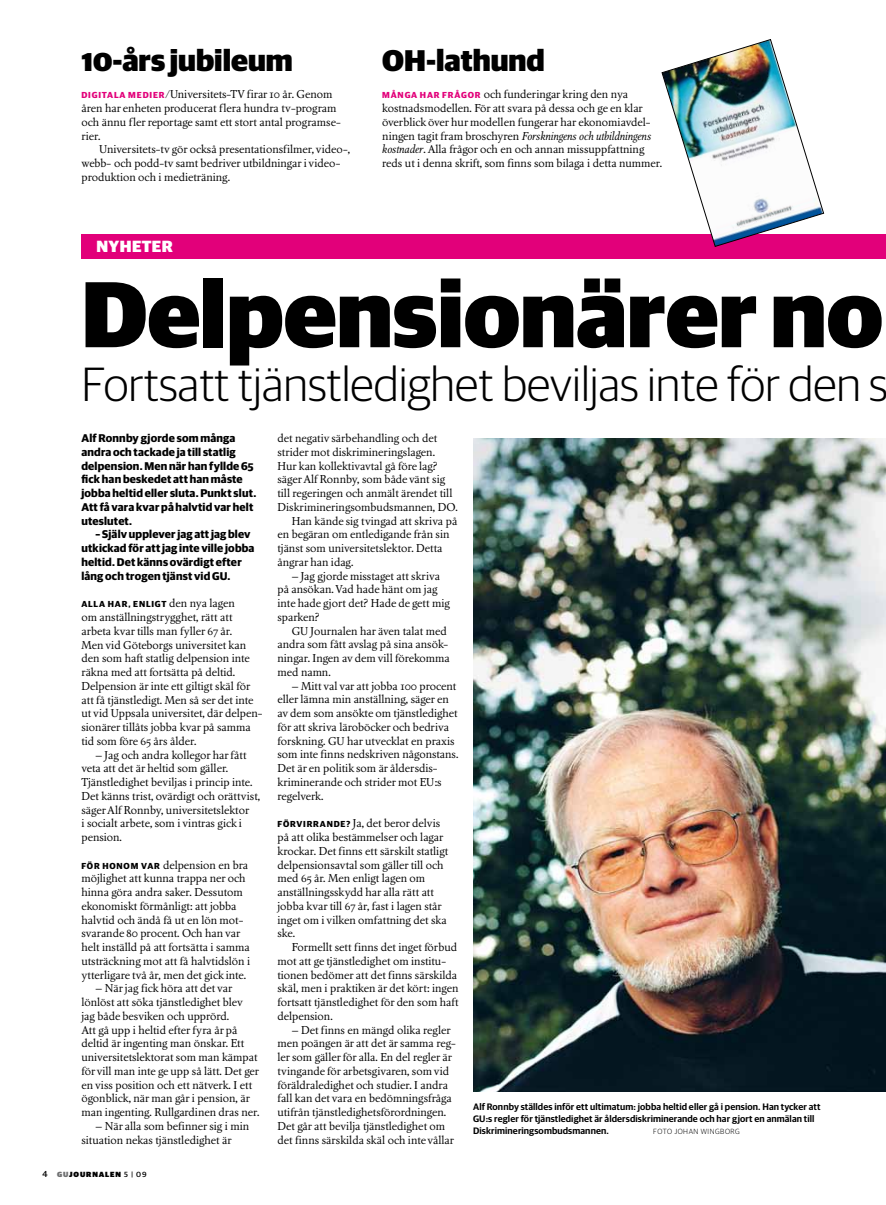
<style>
.page{position:relative;width:886px;height:1205px;background:#fff}
.page>*{position:absolute;margin:0;border:0;box-sizing:border-box;transform-origin:0 0}
.t1{font:900 93.75px "Guardian Sans";color:#000}
.t2{font:300 48.12px "Guardian Sans";color:#000}
.t3{font:900 30px "Guardian Sans";color:#000}
.t4{font:900 16.25px "Guardian Sans";letter-spacing:.025em;color:#fff}
.t5{font:11.25px/13.8px "Nordling BQ Reg Os F";color:#000}
.t6{font:700 11.25px/13.8px "Guardian Sans";letter-spacing:.015em;color:#000}
.t7{font:italic 11.25px "Nordling BQ";color:#000}
.t8{font:600 9.38px/11.9px "Guardian Sans";letter-spacing:.01em;color:#000}
.t9{font:700 8.75px "Guardian Sans";letter-spacing:.09em;color:#000}
.t10{font:300 7.5px "Guardian Sans";letter-spacing:.06em;color:#000}
.t11{font:900 7.5px "Guardian Sans";letter-spacing:.12em;color:#000}
.s1{font-family:"Guardian Sans";font-weight:700;font-size:8.75px;color:#e2007a}
.s2{font-family:"Nordling BQ Reg Os F";font-style:normal}
.s3{font-family:"Nordling BQ";font-style:italic}
.s4{font-family:"Nordling BQ Reg Os F";font-weight:400;font-size:11.25px}
.s5{font-family:"Guardian Sans";font-weight:700;font-size:8.75px}
.s6{font-weight:500;font-size:8.75px}
.s7{color:#707172}
.s8{font-weight:500}
</style>
<div class="page">
<div style="left:81px;top:234px;width:805px;height:25px;background:#e2007a"></div>
<img style="left:473px;top:439px;width:413px;height:652px">
<img style="left:662px;top:39px;width:162px;height:208px">
<h3 class="t3" style="left:81px;top:38px;width:213px">10-års jubileum</h3>
<p class="t5" style="left:81px;top:88px;width:261px"><span class="s1">D igita la M edier</span> /Universitets-TV firar 10 år. Genom åren har enheten producerat flera hundra tv-program och ännu fler reportage samt ett stort antal programse&shy;rier.</p>
<p class="t5" style="left:81px;top:143px;width:270px;text-indent:18px">Universitets-tv gör också presentationsfilmer, video-, webb- och podd-tv samt bedriver utbildningar i video&shy;produktion och i medieträning.</p>
<h3 class="t4" style="left:97px;top:234px;width:78px">nyheter</h3>
<h3 class="t3" style="left:382px;top:38px;width:164px">OH-lathund</h3>
<p class="t5" style="left:382px;top:88px;width:270px"><span class="s1">M å nga ha r fr å gor</span> och funderingar kring den nya kostnadsmodellen. För att svara på dessa och ge en klar överblick över hur modellen fungerar har ekonomiavdel-</p>
<p class="t7" style="left:382px;top:129px;width:270px"><span class="s2">ningen tagit fram broschyren</span> Forskningens och utbildningens</p>
<p class="t5" style="left:382px;top:143px;width:281px"><span class="s3">kostnader</span>. Alla frågor och en och annan missuppfattning reds ut i denna skrift, som finns som bilaga i detta nummer.</p>
<h1 class="t1" style="left:81px;top:243px;width:803px">Delpensionärer no</h1>
<h2 class="t2" style="left:81px;top:351px;width:808px">Fortsatt tjänstledighet beviljas inte för den s</h2>
<p class="t6" style="left:81px;top:430px;width:176px">Alf Ronnby gjorde som många andra och tackade ja till statlig delpension. Men när han fyllde 65 fick han beskedet att han måste jobba heltid eller sluta. Punkt slut.<br>Att få vara kvar på halvtid var helt uteslutet.</p>
<p class="t6" style="left:81px;top:527px;width:175px;text-indent:14px">– Själv upplever jag att jag blev utkickad för att jag inte ville jobba heltid. Det känns ovärdigt efter lång och trogen tjänst vid GU.</p>
<p class="t9" style="left:81px;top:598px;width:155px">Alla ha r , enligt <span class="s4">den nya lagen</span></p>
<p class="t5" style="left:81px;top:610px;width:183px">om anställningstrygghet, rätt att arbeta kvar tills man fyller 67 år.<br>Men vid Göteborgs universitet kan den som haft statlig delpension inte räkna med att fortsätta på deltid.<br>Delpension är inte ett giltigt skäl för att få tjänstledigt. Men så ser det inte ut vid Uppsala universitet, där delpen&shy;sionärer tillåts jobba kvar på samma tid som före 65 års ålder.</p>
<p class="t5" style="left:81px;top:748px;width:180px;text-indent:14px">– Jag och andra kollegor har fått veta att det är heltid som gäller.<br>Tjänstledighet beviljas i princip inte.<br>Det känns trist, ovärdigt och orättvist, säger Alf Ronnby, universitetslektor<br>i socialt arbete, som i vintras gick i pension.</p>
<p class="t5" style="left:81px;top:858px;width:170px"><span class="s5">För honom va r</span> delpension en bra möjlighet att kunna trappa ner och hinna göra andra saker. Dessutom ekonomiskt förmånligt: att jobba halvtid och ändå få ut en lön mot&shy;svarande 80 procent. Och han var helt inställd på att fortsätta i samma utsträckning mot att få halvtidslön i ytterligare två år, men det gick inte.</p>
<p class="t5" style="left:81px;top:982px;width:179px;text-indent:14px">– När jag fick höra att det var lönlöst att söka tjänstledighet blev jag både besviken och upprörd.<br>Att gå upp i heltid efter fyra år på deltid är ingenting man önskar. Ett universitetslektorat som man kämpat för vill man inte ge upp så lätt. Det ger en viss position och ett nätverk. I ett ögonblick, när man går i pension, är man ingenting. Rullgardinen dras ner.</p>
<p class="t5" style="left:81px;top:1119px;width:169px;text-indent:14px">– När alla som befinner sig i min situation nekas tjänstledighet är</p>
<p class="t11" style="left:43px;top:1168px;width:105px"><span class="s6">4</span> <span class="s7">GU</span>JOURNALEN <span class="s8">5 | 09</span></p>
<p class="t5" style="left:277px;top:432px;width:161px">det negativ särbehandling och det</p>
<p class="t5" style="left:277px;top:445px;width:159px">strider mot diskrimineringslagen.</p>
<p class="t5" style="left:277px;top:459px;width:162px">Hur kan kollektivavtal gå före lag?</p>
<p class="t5" style="left:277px;top:473px;width:169px">säger Alf Ronnby, som både vänt sig</p>
<p class="t5" style="left:277px;top:487px;width:176px">till regeringen och anmält ärendet till</p>
<p class="t5" style="left:277px;top:500px;width:182px">Diskrimineringsombudsmannen, DO.</p>
<p class="t5" style="left:292px;top:514px;width:167px">Han kände sig tvingad att skriva på</p>
<p class="t5" style="left:277px;top:528px;width:174px">en begäran om entledigande från sin</p>
<p class="t5" style="left:277px;top:542px;width:167px">tjänst som universitetslektor. Detta</p>
<p class="t5" style="left:277px;top:555px;width:77px">ångrar han idag.</p>
<p class="t5" style="left:277px;top:569px;width:174px;text-indent:14px">– Jag gjorde misstaget att skriva på ansökan. Vad hade hänt om jag inte hade gjort det? Hade de gett mig sparken?</p>
<p class="t5" style="left:277px;top:624px;width:174px;text-indent:14px">GU Journalen har även talat med andra som fått avslag på sina ansök&shy;ningar. Ingen av dem vill förekomma med namn.</p>
<p class="t5" style="left:277px;top:679px;width:182px;text-indent:14px">– Mitt val var att jobba 100 procent eller lämna min anställning, säger en av dem som ansökte om tjänstledighet för att skriva läroböcker och bedriva forskning. GU har utvecklat en praxis som inte finns nedskriven någonstans.<br>Det är en politik som är åldersdis&shy;kriminerande och strider mot EU:s regelverk.</p>
<p class="t5" style="left:277px;top:817px;width:172px"><span class="s5">Förvir r a nde?</span> Ja, det beror delvis på att olika bestämmelser och lagar krockar. Det finns ett särskilt statligt delpensionsavtal som gäller till och med 65 år. Men enligt lagen om anställningsskydd har alla rätt att jobba kvar till 67 år, fast i lagen står inget om i vilken omfattning det ska ske.</p>
<p class="t5" style="left:277px;top:940px;width:182px;text-indent:14px">Formellt sett finns det inget förbud mot att ge tjänstledighet om institu&shy;tionen bedömer att det finns särskilda skäl, men i praktiken är det kört: ingen fortsatt tjänstledighet för den som haft delpension.</p>
<p class="t5" style="left:277px;top:1023px;width:180px;text-indent:14px">– Det finns en mängd olika regler men poängen är att det är samma reg&shy;ler som gäller för alla. En del regler är tvingande för arbetsgivaren, som vid föräldraledighet och studier. I andra fall kan det vara en bedömningsfråga utifrån tjänstledighetsförordningen.<br>Det går att bevilja tjänstledighet om det finns särskilda skäl och inte vållar</p>
<p class="t8" style="left:473px;top:1100px;width:349px">Alf Ronnby ställdes inför ett ultimatum: jobba heltid eller gå i pension. Han tycker att<br>GU:s regler för tjänstledighet är åldersdiskriminerande och har gjort en anmälan till<br>Diskrimineringsombudsmannen.</p>
<p class="t10" style="left:653px;top:1126px;width:31px">FOTO Johan</p>
<p class="t10" style="left:701px;top:1126px;width:13px">Wingborg</p>
</div>
